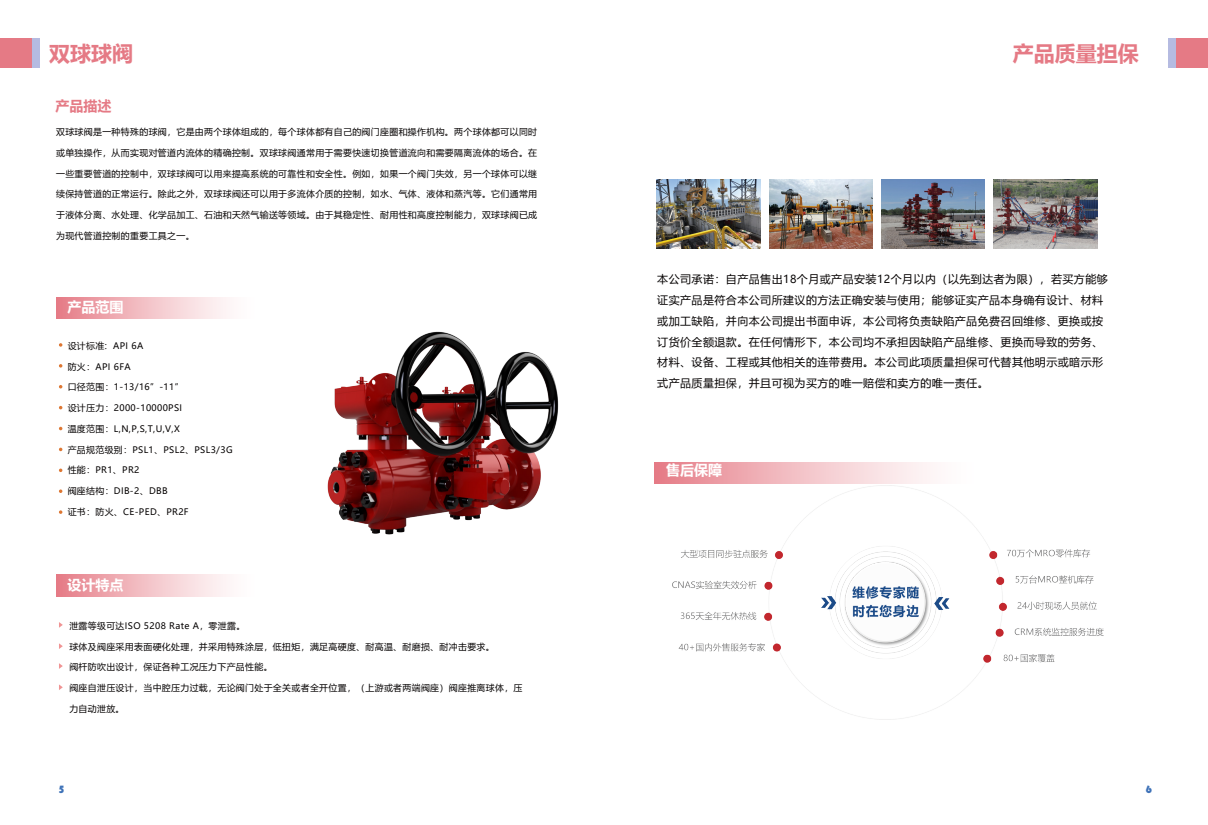
<style>
.page{position:relative;width:1208px;height:825px;background:#fff}
.page>*{position:absolute;margin:0;border:0;box-sizing:border-box;transform-origin:0 0}
.t1{font:700 21px "Microsoft Ya Hei";color:#e57a85}
.t2{font:700 14px "Microsoft Ya Hei";color:#fff}
.t3{font:700 14px "Microsoft Ya Hei";color:#e57a85}
.t4{font:11px/20.7px "Microsoft Ya Hei";letter-spacing:.04em;color:#040000}
.t5{font:11px "ST Hupo";color:#3e72b8}
.t6{font:8.9px "Microsoft Ya Hei";letter-spacing:.04em;color:#040000}
</style>
<div class="page">
<div style="left:654px;top:462px;width:321px;height:22px;background:linear-gradient(to right,#e6818b,#fff)"></div>
<img style="left:657px;top:180px;width:103px;height:68px">
<img style="left:769px;top:180px;width:104px;height:69px">
<img style="left:881px;top:180px;width:104px;height:69px">
<img style="left:993px;top:180px;width:104px;height:69px">
<div style="left:0;top:38px;width:32px;height:29px;background:#e57a85"></div>
<div style="left:1175px;top:38px;width:32px;height:29px;background:#e57a85"></div>
<div style="left:33px;top:38px;width:7px;height:29px;background:#b5bbe1"></div>
<div style="left:1168px;top:38px;width:7px;height:29px;background:#b5bbe1"></div>
<div style="left:57px;top:297px;width:199px;height:21px;background:linear-gradient(to right,#e6828c,#fff)"></div>
<div style="left:57px;top:575px;width:199px;height:21px;background:linear-gradient(to right,#e6828c,#fff)"></div>
<svg style="left:59px;top:343px;width:3px;height:4px"></svg>
<svg style="left:59px;top:364px;width:3px;height:4px"></svg>
<svg style="left:59px;top:489px;width:3px;height:4px"></svg>
<svg style="left:59px;top:510px;width:3px;height:4px"></svg>
<svg style="left:59px;top:622px;width:4px;height:6px"></svg>
<svg style="left:59px;top:643px;width:4px;height:6px"></svg>
<svg style="left:59px;top:684px;width:4px;height:6px"></svg>
<svg style="left:59px;top:663px;width:4px;height:6px"></svg>
<img style="left:327px;top:331px;width:232px;height:204px">
<img style="left:672px;top:486px;width:431px;height:234px">
<h1 class="t1" style="left:49px;top:39px;width:85px">双球球阀</h1>
<h1 class="t1" style="left:1012px;top:39px;width:127px">产品质量担保</h1>
<h2 class="t3" style="left:55px;top:97px;width:57px">产品描述</h2>
<p class="t6" style="left:56px;top:126px;width:482px">双球球阀是一种特殊的球阀，它是由两个球体组成的，每个球体都有自己的阀门座圈和操作机构。两个球体都可以同时</p>
<p class="t6" style="left:56px;top:147px;width:482px">或单独操作，从而实现对管道内流体的精确控制。双球球阀通常用于需要快速切换管道流向和需要隔离流体的场合。在</p>
<p class="t6" style="left:56px;top:167px;width:482px">一些重要管道的控制中，双球球阀可以用来提高系统的可靠性和安全性。例如，如果一个阀门失效，另一个球体可以继</p>
<p class="t6" style="left:56px;top:188px;width:482px">续保持管道的正常运行。除此之外，双球球阀还可以用于多流体介质的控制，如水、气体、液体和蒸汽等。它们通常用</p>
<p class="t6" style="left:56px;top:209px;width:482px">于液体分离、水处理、化学品加工、石油和天然气输送等领域。由于其稳定性、耐用性和高度控制能力，双球球阀已成</p>
<p class="t6" style="left:56px;top:230px;width:140px">为现代管道控制的重要工具之一。</p>
<h2 class="t2" style="left:68px;top:297px;width:57px">产品范围</h2>
<p class="t6" style="left:68px;top:340px;width:77px">设计标准: API 6A</p>
<p class="t6" style="left:68px;top:360px;width:65px">防火：API 6FA</p>
<p class="t6" style="left:68px;top:381px;width:117px">口径范围：1-13/16”-11”</p>
<p class="t6" style="left:68px;top:402px;width:116px">设计压力：2000-10000PSI</p>
<p class="t6" style="left:68px;top:423px;width:114px">温度范围：L,N,P,S,T,U,V,X</p>
<p class="t6" style="left:68px;top:443px;width:166px">产品规范级别：PSL1、PSL2、PSL3/3G</p>
<p class="t6" style="left:68px;top:464px;width:73px">性能：PR1、PR2</p>
<p class="t6" style="left:68px;top:485px;width:101px">阀座结构：DIB-2、DBB</p>
<p class="t6" style="left:68px;top:506px;width:122px">证书：防火、CE-PED、PR2F</p>
<h2 class="t2" style="left:68px;top:575px;width:57px">设计特点</h2>
<p class="t6" style="left:69px;top:620px;width:177px">泄露等级可达ISO 5208 Rate A，零泄露。</p>
<p class="t6" style="left:69px;top:640px;width:427px">球体及阀座采用表面硬化处理，并采用特殊涂层，低扭矩，满足高硬度、耐高温、耐磨损、耐冲击要求。</p>
<p class="t6" style="left:69px;top:661px;width:205px">阀杆防吹出设计，保证各种工况压力下产品性能。</p>
<p class="t6" style="left:69px;top:682px;width:454px">阀座自泄压设计，当中腔压力过载，无论阀门处于全关或者全开位置，（上游或者两端阀座）阀座推离球体，压</p>
<p class="t6" style="left:69px;top:703px;width:57px">力自动泄放。</p>
<p class="t4" style="left:657px;top:269px;width:452px">本公司承诺：自产品售出18个月或产品安装12个月以内（以先到达者为限），若买方能够证实产品是符合本公司所建议的方法正确安装与使用；能够证实产品本身确有设计、材料或加工缺陷，并向本公司提出书面申诉，本公司将负责缺陷产品免费召回维修、更换或按订货价全额退款。在任何情形下，本公司均不承担因缺陷产品维修、更换而导致的劳务、材料、设备、工程或其他相关的连带费用。本公司此项质量担保可代替其他明示或暗示形式产品质量担保，并且可视为买方的唯一赔偿和卖方的唯一责任。</p>
<h2 class="t2" style="left:666px;top:461px;width:57px">售后保障</h2>
<p class="t5" style="left:58px;top:784px;width:8px">5</p>
<p class="t5" style="left:1145px;top:784px;width:8px">6</p>
</div>
